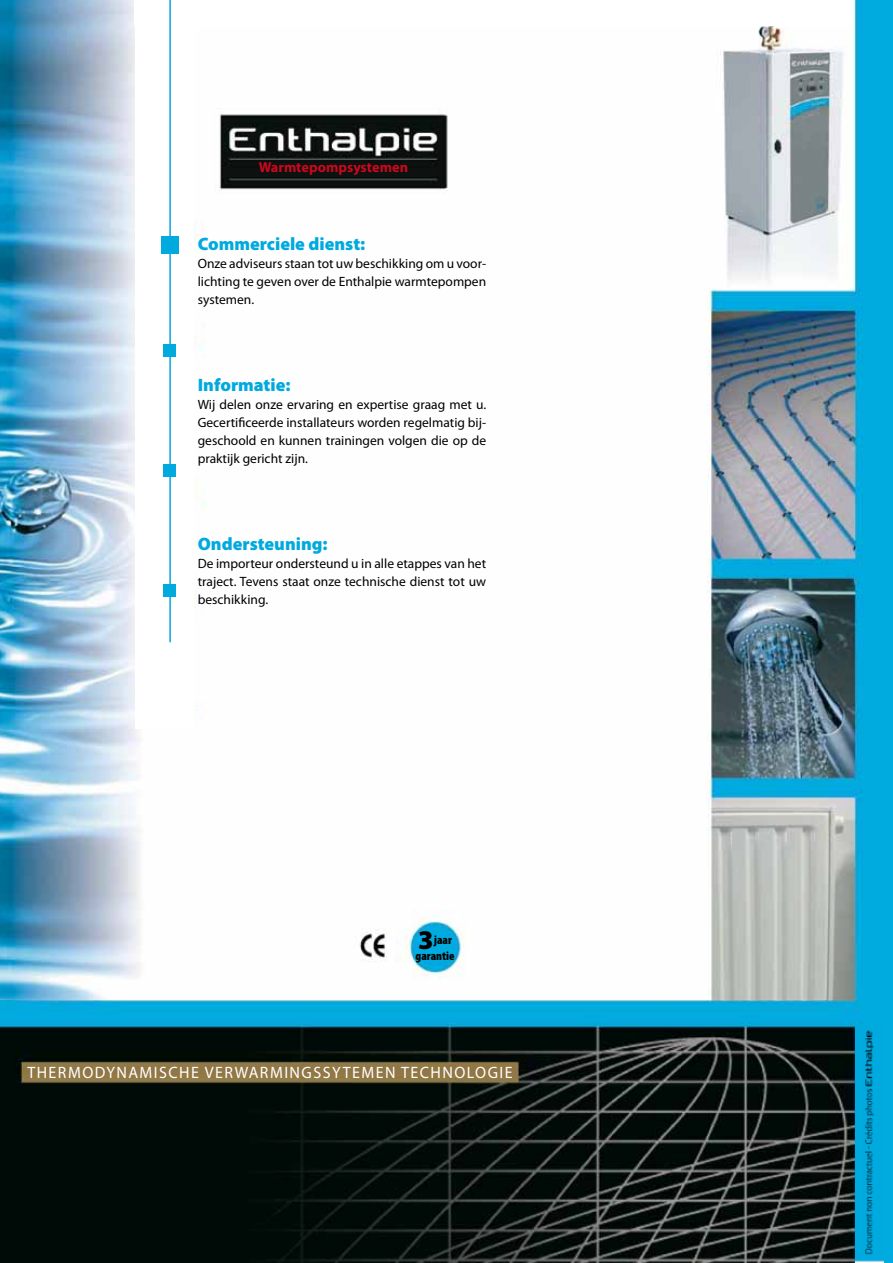
<style>
.page{position:relative;width:893px;height:1263px;background:#fff}
.page>*{position:absolute;margin:0;border:0;box-sizing:border-box;transform-origin:0 0}
.t1{font:900 18px "Myriad Pro";color:#00a9de}
.t2{font:16.5px "Myriad Pro";letter-spacing:.09em;color:#fff}
.t3{font:700 14.4px "Myriad Pro";color:#cd071e}
.t4{font:13.5px/18px "Myriad Pro";color:#000;text-align:justify}
.t5{font:900 condensed 12.3px "Myriad Pro";color:#000}
.s1{font-stretch:normal;font-size:27px}
</style>
<div class="page">
<img style="left:0;top:0;width:892px;height:1263px">
<img style="left:856px;top:1025px;width:28px;height:238px">
<div style="left:135px;top:0;width:58px;height:729px;background:#fff"></div>
<div style="left:135px;top:0;width:717px;height:25px;background:#fff"></div>
<svg style="left:892px;top:0;width:1px;height:1263px"></svg>
<hr style="left:169px;top:0;width:2px;height:642px;background:#00a9de">
<div style="left:162px;top:236px;width:17px;height:17px;background:#00a9de"></div>
<div style="left:163px;top:344px;width:13px;height:13px;background:#00a9de"></div>
<div style="left:163px;top:464px;width:13px;height:13px;background:#00a9de"></div>
<div style="left:163px;top:584px;width:13px;height:13px;background:#00a9de"></div>
<p class="t3" style="left:259px;top:158px;width:151px">Warmtepompsystemen</p>
<h1 class="t1" style="left:198px;top:234px;width:169px">Commerciele dienst:</h1>
<p class="t4" style="left:198px;top:254px;width:290px">Onze adviseurs staan tot uw beschikking om u voor&shy;lichting te geven over de Enthalpie warmtepompen systemen.</p>
<h1 class="t1" style="left:198px;top:375px;width:94px">Informatie:</h1>
<p class="t4" style="left:198px;top:395px;width:290px">Wij delen onze ervaring en expertise graag met u.<br>Gecertificeerde installateurs worden regelmatig bij&shy;geschoold en kunnen trainingen volgen die op de praktijk gericht zijn.</p>
<h1 class="t1" style="left:198px;top:534px;width:131px">Ondersteuning:</h1>
<p class="t4" style="left:198px;top:554px;width:290px">De importeur ondersteund u in alle etappes van het traject. Tevens staat onze technische dienst tot uw beschikking.</p>
<p class="t5" style="left:418px;top:933px;width:35px"><span class="s1">3</span>jaar</p>
<p class="t5" style="left:416px;top:949px;width:40px">garantie</p>
<p class="t2" style="left:27px;top:1062px;width:487px">THERMODYNAMISCHE VERWARMINGSSYTEMEN TECHNOLOGIE</p>
</div>
